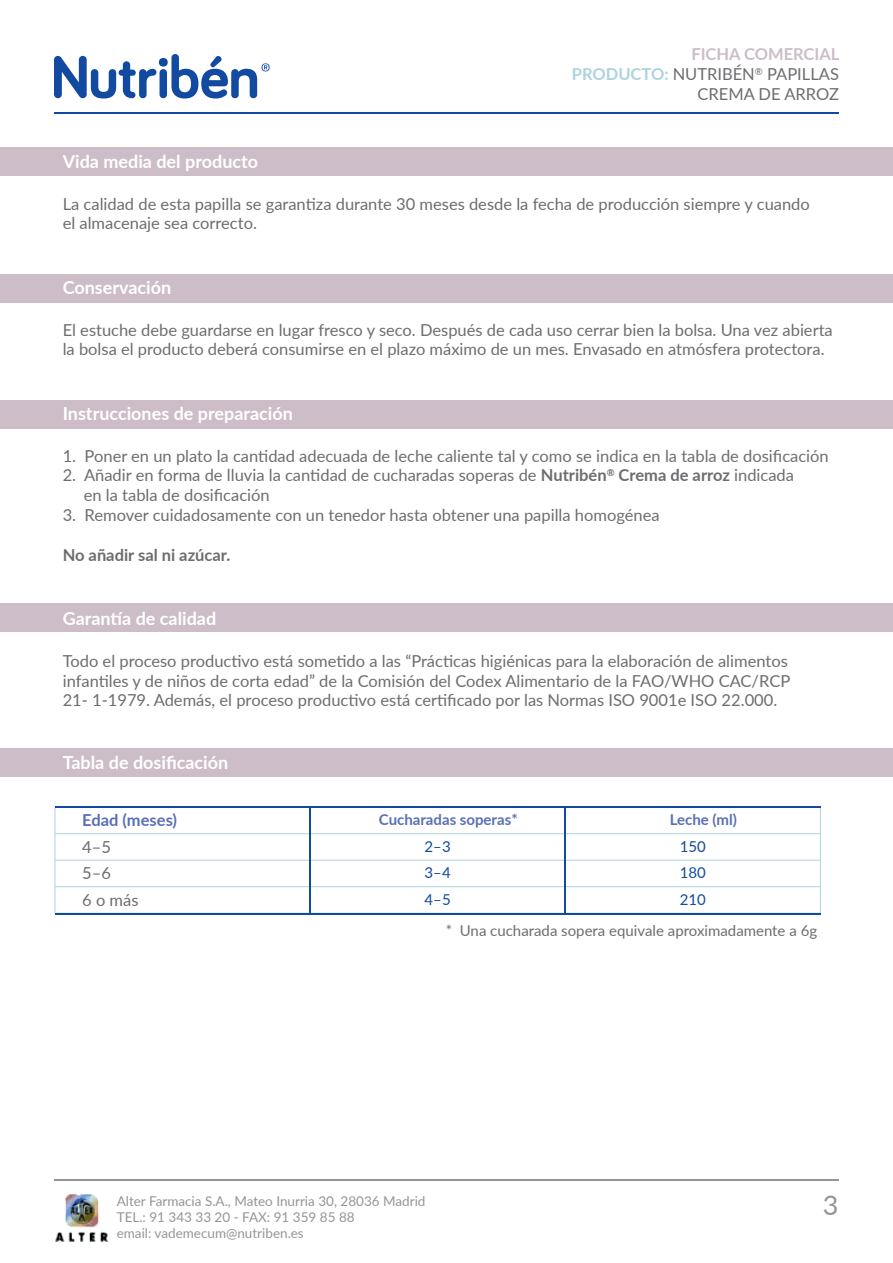
<style>
.page{position:relative;width:893px;height:1263px;background:#fff}
.page>*{position:absolute;margin:0;border:0;box-sizing:border-box;transform-origin:0 0}
.t1{font:27px "Lato";color:#939598}
.t2{font:700 18px "Lato";color:#fff}
.t3{font:16.5px/19.8px "Lato";color:#6c6d70}
.t4{font:700 16.5px "Lato";color:#6c6d70}
.t5{font:700 16.5px "Lato";color:#5a70b6}
.t6{font:15px "Lato";color:#6c6d70}
.t7{font:700 15px "Lato";color:#5a70b6}
.t8{font:15px "Lato";color:#114aa0}
.t9{font:13.5px/16.2px "Lato";color:#939598}
.s1{font-weight:700;color:#ccbdc9}
.s2{font-weight:700;color:#add4de}
.s3{font-weight:700}
</style>
<div class="page">
<svg style="left:54px;top:56px;width:102px;height:43px"></svg>
<div style="left:160px;top:69px;width:7px;height:29px;background:#114aa0;border-radius:4px"></div>
<div style="left:159px;top:58px;width:9px;height:9px;background:#114aa0;border-radius:50%"></div>
<svg style="left:171px;top:54px;width:99px;height:45px"></svg>
<hr style="left:55px;top:113px;width:784px;height:1px;background:#114aa0">
<hr style="left:55px;top:1179px;width:784px;height:1px;background:#939598">
<img style="left:55px;top:1194px;width:53px;height:47px">
<div style="left:0;top:401px;width:893px;height:28px;background:#ccbdc9"></div>
<div style="left:0;top:603px;width:893px;height:28px;background:#ccbdc9"></div>
<div style="left:0;top:749px;width:893px;height:28px;background:#ccbdc9"></div>
<div style="left:0;top:147px;width:893px;height:28px;background:#ccbdc9"></div>
<div style="left:0;top:275px;width:893px;height:28px;background:#ccbdc9"></div>
<hr style="left:55px;top:833px;width:255px;height:1px;background:#add4de">
<hr style="left:310px;top:833px;width:255px;height:1px;background:#add4de">
<hr style="left:565px;top:833px;width:256px;height:1px;background:#add4de">
<hr style="left:55px;top:860px;width:255px;height:1px;background:#add4de">
<hr style="left:310px;top:860px;width:255px;height:1px;background:#add4de">
<hr style="left:565px;top:860px;width:256px;height:1px;background:#add4de">
<hr style="left:55px;top:886px;width:255px;height:1px;background:#add4de">
<svg style="left:55px;top:808px;width:1px;height:105px"></svg>
<hr style="left:310px;top:886px;width:255px;height:1px;background:#add4de">
<svg style="left:310px;top:808px;width:1px;height:105px"></svg>
<hr style="left:565px;top:886px;width:256px;height:1px;background:#add4de">
<svg style="left:565px;top:808px;width:1px;height:105px"></svg>
<svg style="left:820px;top:807px;width:1px;height:106px"></svg>
<hr style="left:565px;top:913px;width:256px;height:1px;background:#add4de">
<hr style="left:55px;top:807px;width:765px;height:1px;background:#114aa0">
<hr style="left:55px;top:913px;width:765px;height:1px;background:#114aa0">
<hr style="left:309px;top:807px;width:1px;height:107px;background:#114aa0">
<hr style="left:564px;top:807px;width:1px;height:106px;background:#114aa0">
<p class="t3" style="left:572px;top:44px;width:269px;text-align:right"><span class="s1">FICHA COMERCIAL<br></span><span class="s2">PRODUCTO:</span> NUTRIBÉN<sup>®</sup> PAPILLAS<br>CREMA DE ARROZ</p>
<p class="t2" style="left:63px;top:148px;width:197px">Vida media del producto</p>
<p class="t3" style="left:63px;top:193px;width:749px">La calidad de esta papilla se garantiza durante 30 meses desde la fecha de producción siempre y cuando el almacenaje sea correcto.</p>
<p class="t2" style="left:63px;top:274px;width:110px">Conservación</p>
<p class="t3" style="left:63px;top:319px;width:772px">El estuche debe guardarse en lugar fresco y seco. Después de cada uso cerrar bien la bolsa. Una vez abierta la bolsa el producto deberá consumirse en el plazo máximo de un mes. Envasado en atmósfera protectora.</p>
<p class="t2" style="left:63px;top:400px;width:232px">Instrucciones de preparación</p>
<p class="t3" style="left:63px;top:445px;width:768px">1. Poner en un plato la cantidad adecuada de leche caliente tal y como se indica en la tabla de dosificación</p>
<p class="t3" style="left:84px;top:465px;width:712px;text-indent:-21px">2. Añadir en forma de lluvia la cantidad de cucharadas soperas de <span class="s3">Nutribén</span><sup>®</sup> <span class="s3">Crema de arroz</span> indicada en la tabla de dosificación</p>
<p class="t3" style="left:63px;top:504px;width:598px">3. Remover cuidadosamente con un tenedor hasta obtener una papilla homogénea</p>
<p class="t4" style="left:63px;top:542px;width:169px">No añadir sal ni azúcar.</p>
<p class="t2" style="left:63px;top:606px;width:155px">Garantía de calidad</p>
<p class="t3" style="left:63px;top:650px;width:729px">Todo el proceso productivo está sometido a las “Prácticas higiénicas para la elaboración de alimentos infantiles y de niños de corta edad” de la Comisión del Codex Alimentario de la FAO/WHO CAC/RCP<br>21- 1-1979. Además, el proceso productivo está certificado por las Normas ISO 9001e ISO 22.000.</p>
<p class="t2" style="left:63px;top:750px;width:167px">Tabla de dosificación</p>
<p class="t5" style="left:82px;top:808px;width:96px">Edad (meses)</p>
<p class="t7" style="left:379px;top:809px;width:140px">Cucharadas soperas*</p>
<p class="t7" style="left:670px;top:809px;width:69px">Leche (ml)</p>
<p class="t3" style="left:82px;top:836px;width:30px">4–5</p>
<p class="t8" style="left:425px;top:835px;width:28px">2–3</p>
<p class="t8" style="left:680px;top:835px;width:28px">150</p>
<p class="t3" style="left:82px;top:863px;width:30px">5–6</p>
<p class="t8" style="left:425px;top:862px;width:28px">3–4</p>
<p class="t8" style="left:680px;top:862px;width:28px">180</p>
<p class="t3" style="left:82px;top:889px;width:58px">6 o más</p>
<p class="t8" style="left:425px;top:888px;width:28px">4–5</p>
<p class="t8" style="left:680px;top:888px;width:28px">210</p>
<p class="t6" style="left:446px;top:920px;width:373px">* Una cucharada sopera equivale aproximadamente a 6g</p>
<p class="t9" style="left:117px;top:1192px;width:310px">Alter Farmacia S.A., Mateo Inurria 30, 28036 Madrid<br>TEL.: 91 343 33 20 - FAX: 91 359 85 88<br>email: vademecum@nutriben.es</p>
<h1 class="t1" style="left:823px;top:1186px;width:17px">3</h1>
</div>
